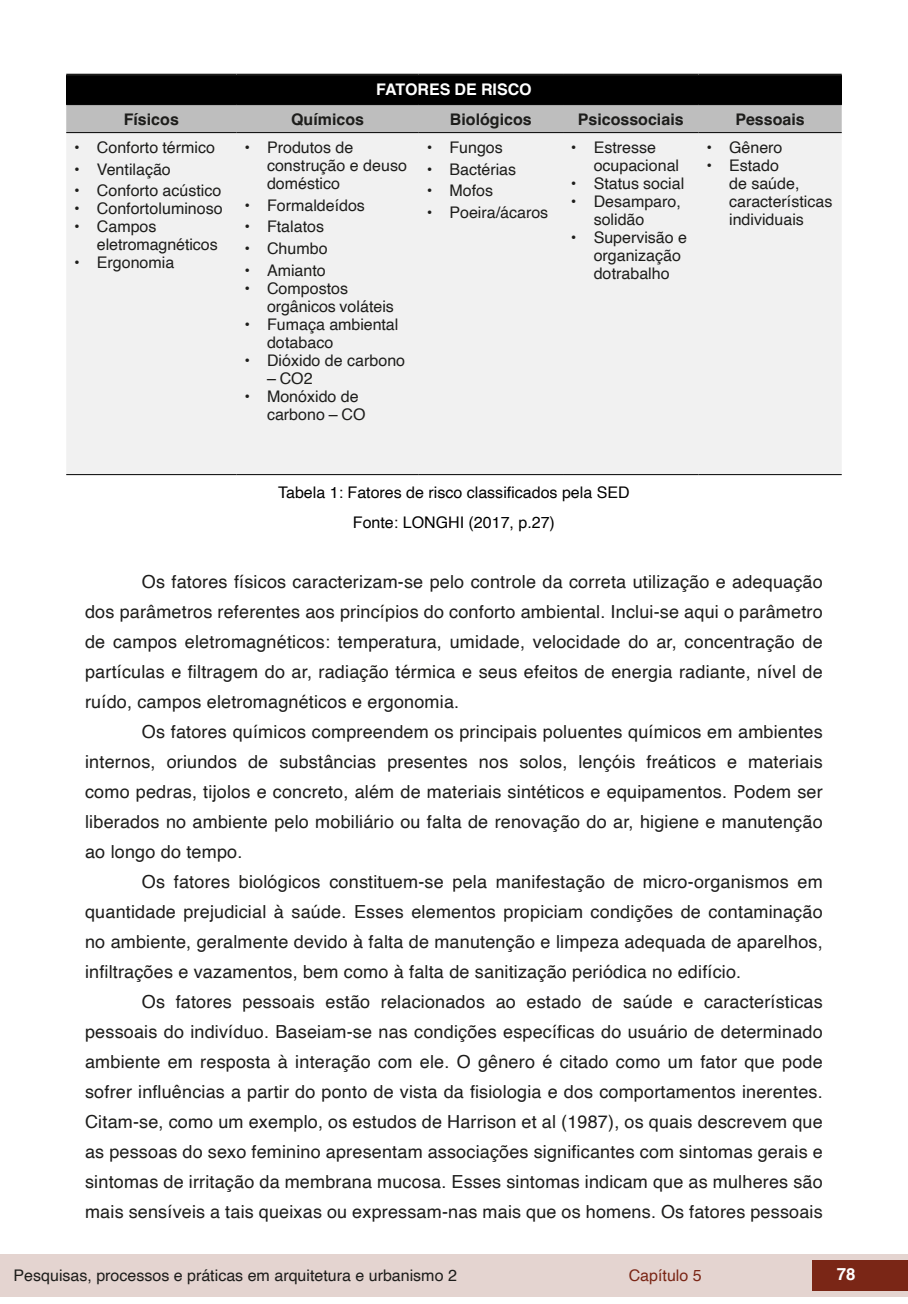
<style>
.page{position:relative;width:908px;height:1304px;background:#fff}
.page>*{position:absolute;margin:0;border:0;box-sizing:border-box;transform-origin:0 0}
.t1{font:18px/30px "Helvetica";letter-spacing:.01em;color:#1d1d1b;text-align:justify}
.t2{font:700 16.8px "Helvetica";color:#fff}
.t3{font:16px/18px "Helvetica";color:#1d1d1b}
.t4{font:16px/30.6px "Helvetica";color:#000;text-align:center}
.t5{font:700 16px "Helvetica";color:#1d1d1b}
.t6{font:700 16px "Helvetica";color:#fff}
.t7{font:16px "Helvetica";color:#7a2616}
</style>
<div class="page">
<div style="left:0;top:1254px;width:906px;height:43px;background:#e4d4d0"></div>
<div style="left:812px;top:1261px;width:95px;height:30px;background:#7a2616"></div>
<div style="left:66px;top:75px;width:775px;height:30px;background:#000"></div>
<div style="left:66px;top:105px;width:775px;height:27px;background:#bebebe"></div>
<div style="left:66px;top:133px;width:775px;height:341px;background:#f1f1f1"></div>
<hr style="left:66px;top:74px;width:170px;height:2px;background:#1d1d1b">
<hr style="left:236px;top:74px;width:182px;height:2px;background:#1d1d1b">
<hr style="left:418px;top:74px;width:144px;height:2px;background:#1d1d1b">
<hr style="left:562px;top:74px;width:136px;height:2px;background:#1d1d1b">
<hr style="left:698px;top:74px;width:143px;height:2px;background:#1d1d1b">
<hr style="left:66px;top:132px;width:170px;height:1px;background:#000">
<hr style="left:236px;top:132px;width:182px;height:1px;background:#000">
<hr style="left:418px;top:132px;width:144px;height:1px;background:#000">
<hr style="left:562px;top:132px;width:136px;height:1px;background:#000">
<hr style="left:698px;top:132px;width:143px;height:1px;background:#000">
<hr style="left:66px;top:474px;width:170px;height:1px;background:#000">
<hr style="left:236px;top:474px;width:182px;height:1px;background:#000">
<hr style="left:418px;top:474px;width:144px;height:1px;background:#000">
<hr style="left:562px;top:474px;width:136px;height:1px;background:#000">
<hr style="left:698px;top:474px;width:143px;height:1px;background:#000">
<p class="t6" style="left:376px;top:79px;width:157px">FATORES DE RISCO</p>
<p class="t5" style="left:124px;top:109px;width:57px">Físicos</p>
<p class="t5" style="left:291px;top:109px;width:74px">Químicos</p>
<p class="t5" style="left:450px;top:109px;width:83px">Biológicos</p>
<p class="t5" style="left:577px;top:109px;width:107px">Psicossociais</p>
<p class="t5" style="left:735px;top:109px;width:71px">Pessoais</p>
<p class="t3" style="left:74px;top:138px;width:142px">• Conforto térmico</p>
<p class="t3" style="left:74px;top:160px;width:98px">• Ventilação</p>
<p class="t3" style="left:74px;top:182px;width:148px">• Conforto acústico</p>
<p class="t3" style="left:74px;top:200px;width:150px">• Conforto luminoso</p>
<p class="t3" style="left:97px;top:218px;width:122px;text-indent:-23px">• Campos eletromagnéticos</p>
<p class="t3" style="left:74px;top:254px;width:102px">• Ergonomia</p>
<p class="t3" style="left:706px;top:139px;width:78px">• Gênero</p>
<p class="t3" style="left:728px;top:157px;width:105px;text-indent:-23px">• Estado<br>de saúde, características individuais</p>
<p class="t3" style="left:267px;top:138px;width:141px;text-indent:-23px">• Produtos de construção e de uso doméstico</p>
<p class="t3" style="left:244px;top:196px;width:122px">• Formaldeídos</p>
<p class="t3" style="left:244px;top:218px;width:81px">• Ftalatos</p>
<p class="t3" style="left:244px;top:240px;width:85px">• Chumbo</p>
<p class="t3" style="left:244px;top:262px;width:83px">• Amianto</p>
<p class="t3" style="left:267px;top:280px;width:128px;text-indent:-23px">• Compostos orgânicos voláteis</p>
<p class="t3" style="left:267px;top:316px;width:133px;text-indent:-23px">• Fumaça ambiental do tabaco</p>
<p class="t3" style="left:244px;top:352px;width:162px">• Dióxido de carbono</p>
<p class="t3" style="left:267px;top:370px;width:47px">– CO2</p>
<p class="t3" style="left:267px;top:388px;width:100px;text-indent:-23px">• Monóxido de carbono – CO</p>
<p class="t3" style="left:426px;top:138px;width:78px">• Fungos</p>
<p class="t3" style="left:426px;top:160px;width:91px">• Bactérias</p>
<p class="t3" style="left:426px;top:182px;width:68px">• Mofos</p>
<p class="t3" style="left:426px;top:204px;width:123px">• Poeira/ácaros</p>
<p class="t3" style="left:593px;top:139px;width:87px;text-indent:-23px">• Estresse ocupacional</p>
<p class="t3" style="left:570px;top:175px;width:115px">• Status social</p>
<p class="t3" style="left:593px;top:193px;width:89px;text-indent:-23px">• Desamparo, solidão</p>
<p class="t3" style="left:593px;top:229px;width:95px;text-indent:-23px">• Supervisão e organização do trabalho</p>
<p class="t4" style="left:278px;top:477px;width:353px">Tabela 1: Fatores de risco classificados pela SED<br>Fonte: LONGHI (2017, p.27)</p>
<p class="t1" style="left:85px;top:567px;width:738px;text-indent:57px">Os fatores físicos caracterizam-se pelo controle da correta utilização e adequação dos parâmetros referentes aos princípios do conforto ambiental. Inclui-se aqui o parâmetro de campos eletromagnéticos: temperatura, umidade, velocidade do ar, concentração de partículas e filtragem do ar, radiação térmica e seus efeitos de energia radiante, nível de ruído, campos eletromagnéticos e ergonomia.</p>
<p class="t1" style="left:85px;top:717px;width:738px;text-indent:57px">Os fatores químicos compreendem os principais poluentes químicos em ambientes internos, oriundos de substâncias presentes nos solos, lençóis freáticos e materiais como pedras, tijolos e concreto, além de materiais sintéticos e equipamentos. Podem ser liberados no ambiente pelo mobiliário ou falta de renovação do ar, higiene e manutenção ao longo do tempo.</p>
<p class="t1" style="left:85px;top:867px;width:738px;text-indent:57px">Os fatores biológicos constituem-se pela manifestação de micro-organismos em quantidade prejudicial à saúde. Esses elementos propiciam condições de contaminação no ambiente, geralmente devido à falta de manutenção e limpeza adequada de aparelhos, infiltrações e vazamentos, bem como à falta de sanitização periódica no edifício.</p>
<p class="t1" style="left:85px;top:987px;width:738px;text-indent:57px">Os fatores pessoais estão relacionados ao estado de saúde e características pessoais do indivíduo. Baseiam-se nas condições específicas do usuário de determinado ambiente em resposta à interação com ele. O gênero é citado como um fator que pode sofrer influências a partir do ponto de vista da fisiologia e dos comportamentos inerentes.<br>Citam-se, como um exemplo, os estudos de Harrison et al (1987), os quais descrevem que as pessoas do sexo feminino apresentam associações significantes com sintomas gerais e sintomas de irritação da membrana mucosa. Esses sintomas indicam que as mulheres são mais sensíveis a tais queixas ou expressam-nas mais que os homens. Os fatores pessoais</p>
<p class="t3" style="left:14px;top:1267px;width:444px">Pesquisas, processos e práticas em arquitetura e urbanismo 2</p>
<p class="t7" style="left:628px;top:1263px;width:74px">Capítulo 5</p>
<p class="t2" style="left:836px;top:1264px;width:20px">78</p>
</div>
